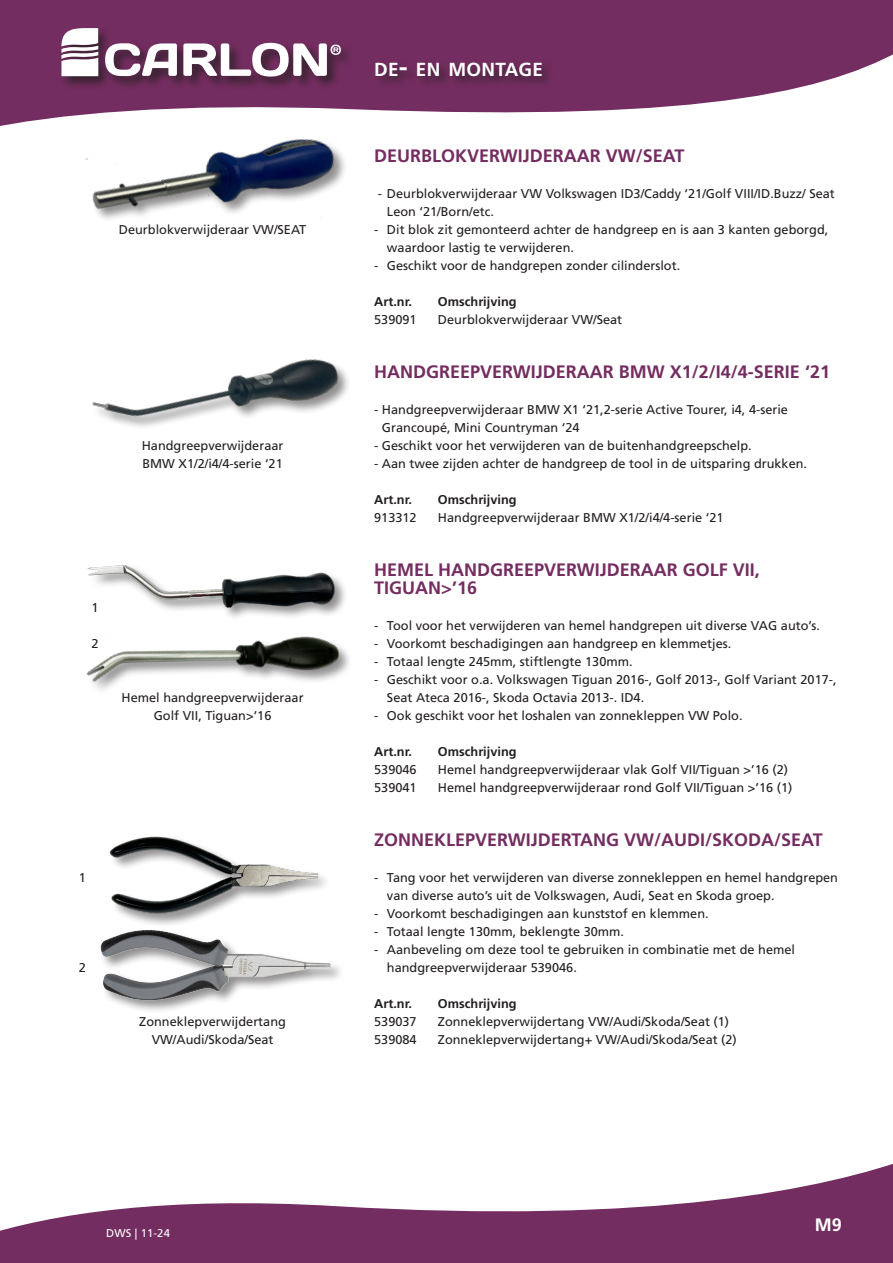
<style>
.page{position:relative;width:893px;height:1263px;background:#fff}
.page>*{position:absolute;margin:0;border:0;box-sizing:border-box;transform-origin:0 0}
.t1{font:700 18.9px "Frutiger LT Std";letter-spacing:.015em;color:#fff}
.t2{font:700 18px/18px "Frutiger LT Std";color:#742d60}
.t3{font:700 18px "Frutiger LT Std";color:#fff}
.art_omschr_plat{font:12.75px/18px "Frutiger LT Std";color:#231f20}
.art_omschr_vet{font:700 12.75px "Frutiger LT Std";color:#231f20}
.t4{font:11.25px "Frutiger LT Std";letter-spacing:.01em;color:#fff}
.s1{font-size:27px}
</style>
<div class="page">
<svg style="left:0;top:1164px;width:893px;height:99px;fill:#742d60"></svg>
<svg style="left:0;top:0;width:893px;height:126px;fill:#742d60"></svg>
<div style="left:374px;top:60px;width:182px;height:30px;background:#231f20;opacity:.75"></div>
<div style="left:60px;top:26px;width:294px;height:65px;background:#231f20;opacity:.75"></div>
<svg style="left:105px;top:43px;width:72px;height:33px"></svg>
<svg style="left:183px;top:43px;width:158px;height:34px"></svg>
<svg style="left:61px;top:28px;width:37px;height:48px"></svg>
<img style="left:85px;top:138px;width:255px;height:81px">
<div style="left:91px;top:359px;width:260px;height:71px;background:#231f20;opacity:.5"></div>
<img style="left:91px;top:359px;width:249px;height:71px">
<div style="left:86px;top:635px;width:266px;height:64px;background:#231f20;opacity:.5"></div>
<img style="left:86px;top:638px;width:254px;height:61px">
<div style="left:88px;top:564px;width:260px;height:57px;background:#231f20;opacity:.5"></div>
<img style="left:86px;top:564px;width:254px;height:74px">
<img style="left:100px;top:930px;width:240px;height:81px">
<div style="left:109px;top:835px;width:222px;height:92px;background:#231f20;opacity:.5"></div>
<p class="art_omschr_plat" style="left:119px;top:221px;width:189px">Deurblokverwijderaar VW/SEAT</p>
<p class="art_omschr_plat" style="left:142px;top:437px;width:143px">Handgreepverwijderaar</p>
<p class="art_omschr_plat" style="left:142px;top:455px;width:142px">BMW X1/2/i4/4-serie ‘21</p>
<p class="art_omschr_plat" style="left:91px;top:599px;width:9px">1</p>
<p class="art_omschr_plat" style="left:91px;top:635px;width:9px">2</p>
<p class="art_omschr_plat" style="left:122px;top:689px;width:184px">Hemel handgreepverwijderaar</p>
<p class="art_omschr_plat" style="left:154px;top:707px;width:119px">Golf VII, Tiguan&gt;’16</p>
<p class="art_omschr_plat" style="left:79px;top:869px;width:9px">1</p>
<p class="art_omschr_plat" style="left:79px;top:959px;width:9px">2</p>
<p class="art_omschr_plat" style="left:139px;top:1013px;width:148px">Zonneklepverwijdertang</p>
<p class="art_omschr_plat" style="left:152px;top:1031px;width:123px">VW/Audi/Skoda/Seat</p>
<p class="t1" style="left:374px;top:58px;width:170px">DE<span class="s1">-</span> EN MONTAGE</p>
<p class="t2" style="left:374px;top:147px;width:312px">DEURBLOKVERWIJDERAAR VW/SEAT</p>
<p class="art_omschr_plat" style="left:387px;top:185px;width:449px;text-indent:-9px">- Deurblokverwijderaar VW Volkswagen ID3/Caddy ‘21/Golf VIII/ID.Buzz/ Seat<br>Leon ‘21/Born/etc.</p>
<p class="art_omschr_plat" style="left:387px;top:221px;width:443px;text-indent:-13px">- Dit blok zit gemonteerd achter de handgreep en is aan 3 kanten geborgd, waardoor lastig te verwijderen.</p>
<p class="art_omschr_plat" style="left:374px;top:257px;width:308px">- Geschikt voor de handgrepen zonder cilinderslot.</p>
<p class="art_omschr_vet" style="left:374px;top:294px;width:39px">Art.nr.</p>
<p class="art_omschr_vet" style="left:438px;top:294px;width:80px">Omschrijving</p>
<p class="art_omschr_plat" style="left:374px;top:311px;width:44px">539091</p>
<p class="art_omschr_plat" style="left:438px;top:311px;width:186px">Deurblokverwijderaar VW/Seat</p>
<p class="t2" style="left:374px;top:363px;width:457px">HANDGREEPVERWIJDERAAR BMW X1/2/I4/4-SERIE ‘21</p>
<p class="art_omschr_plat" style="left:382px;top:401px;width:408px;text-indent:-8px">- Handgreepverwijderaar BMW X1 ‘21,2-serie Active Tourer, i4, 4-serie<br>Grancoupé, Mini Countryman ‘24</p>
<p class="art_omschr_plat" style="left:374px;top:437px;width:379px">- Geschikt voor het verwijderen van de buitenhandgreepschelp.</p>
<p class="art_omschr_plat" style="left:374px;top:455px;width:434px">- Aan twee zijden achter de handgreep de tool in de uitsparing drukken.</p>
<p class="art_omschr_vet" style="left:374px;top:492px;width:39px">Art.nr.</p>
<p class="art_omschr_vet" style="left:438px;top:492px;width:80px">Omschrijving</p>
<p class="art_omschr_plat" style="left:374px;top:509px;width:44px">913312</p>
<p class="art_omschr_plat" style="left:438px;top:509px;width:287px">Handgreepverwijderaar BMW X1/2/i4/4-serie ‘21</p>
<p class="t2" style="left:374px;top:561px;width:387px">HEMEL HANDGREEPVERWIJDERAAR GOLF VII,<br>TIGUAN&gt;’16</p>
<p class="art_omschr_plat" style="left:374px;top:617px;width:447px">- Tool voor het verwijderen van hemel handgrepen uit diverse VAG auto’s.</p>
<p class="art_omschr_plat" style="left:374px;top:635px;width:359px">- Voorkomt beschadigingen aan handgreep en klemmetjes.</p>
<p class="art_omschr_plat" style="left:374px;top:653px;width:260px">- Totaal lengte 245mm, stiftlengte 130mm.</p>
<p class="art_omschr_plat" style="left:387px;top:671px;width:451px;text-indent:-13px">- Geschikt voor o.a. Volkswagen Tiguan 2016-, Golf 2013-, Golf Variant 2017-,<br>Seat Ateca 2016-, Skoda Octavia 2013-. ID4.</p>
<p class="art_omschr_plat" style="left:374px;top:707px;width:370px">- Ook geschikt voor het loshalen van zonnekleppen VW Polo.</p>
<p class="art_omschr_vet" style="left:374px;top:744px;width:39px">Art.nr.</p>
<p class="art_omschr_vet" style="left:438px;top:744px;width:80px">Omschrijving</p>
<p class="art_omschr_plat" style="left:374px;top:761px;width:44px">539046</p>
<p class="art_omschr_plat" style="left:438px;top:761px;width:352px">Hemel handgreepverwijderaar vlak Golf VII/Tiguan &gt;’16 (2)</p>
<p class="art_omschr_plat" style="left:374px;top:779px;width:44px">539041</p>
<p class="art_omschr_plat" style="left:438px;top:779px;width:356px">Hemel handgreepverwijderaar rond Golf VII/Tiguan &gt;’16 (1)</p>
<p class="t2" style="left:374px;top:831px;width:450px">ZONNEKLEPVERWIJDERTANG VW/AUDI/SKODA/SEAT</p>
<p class="art_omschr_plat" style="left:387px;top:869px;width:453px;text-indent:-13px">- Tang voor het verwijderen van diverse zonnekleppen en hemel handgrepen van diverse auto’s uit de Volkswagen, Audi, Seat en Skoda groep.</p>
<p class="art_omschr_plat" style="left:374px;top:905px;width:336px">- Voorkomt beschadigingen aan kunststof en klemmen.</p>
<p class="art_omschr_plat" style="left:374px;top:923px;width:251px">- Totaal lengte 130mm, beklengte 30mm.</p>
<p class="art_omschr_plat" style="left:387px;top:941px;width:410px;text-indent:-13px">- Aanbeveling om deze tool te gebruiken in combinatie met de hemel handgreepverwijderaar 539046.</p>
<p class="art_omschr_vet" style="left:374px;top:996px;width:39px">Art.nr.</p>
<p class="art_omschr_vet" style="left:438px;top:996px;width:80px">Omschrijving</p>
<p class="art_omschr_plat" style="left:374px;top:1013px;width:44px">539037</p>
<p class="art_omschr_plat" style="left:438px;top:1013px;width:293px">Zonneklepverwijdertang VW/Audi/Skoda/Seat (1)</p>
<p class="art_omschr_plat" style="left:374px;top:1031px;width:44px">539084</p>
<p class="art_omschr_plat" style="left:438px;top:1031px;width:300px">Zonneklepverwijdertang+ VW/Audi/Skoda/Seat (2)</p>
<p class="t4" style="left:106px;top:1226px;width:65px">DWS | 11-24</p>
<p class="t3" style="left:815px;top:1214px;width:29px">M9</p>
</div>
